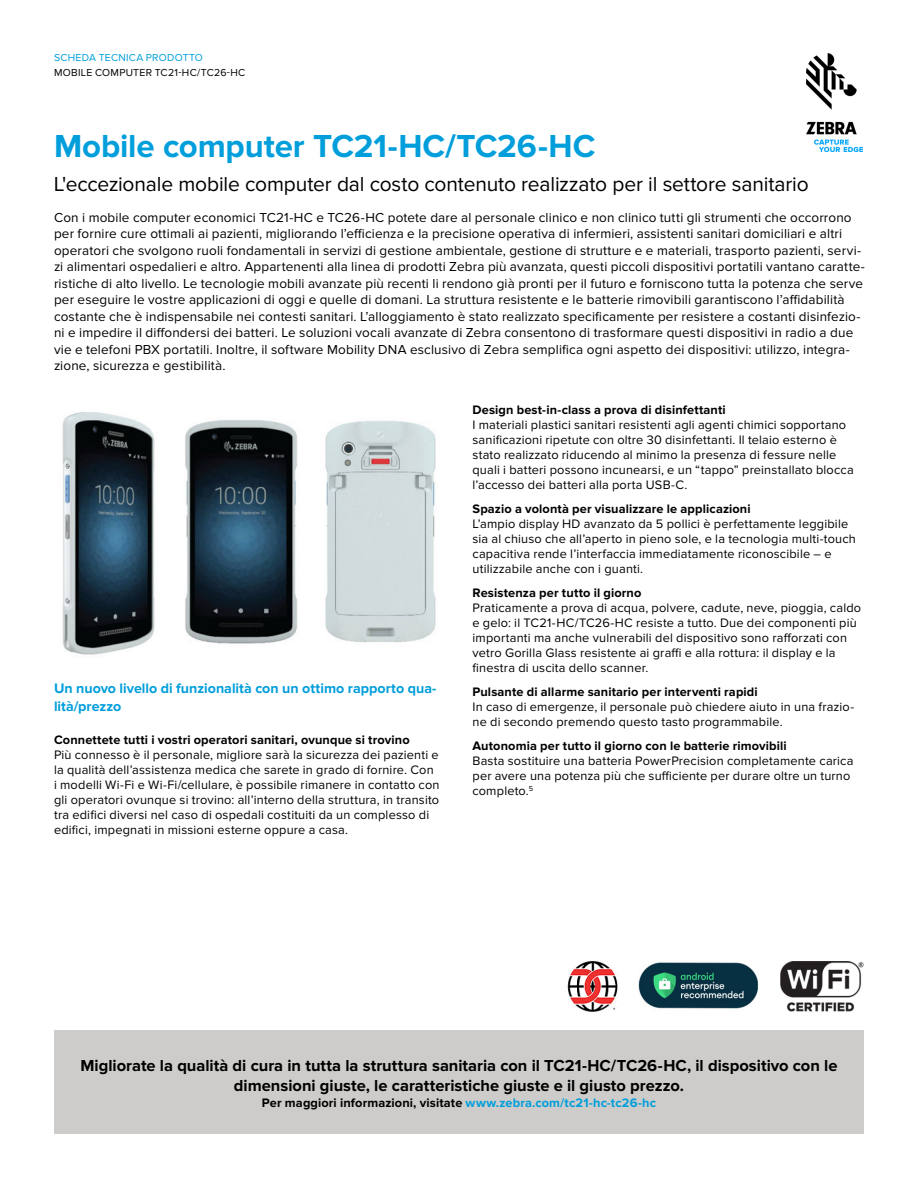
<style>
.page{position:relative;width:918px;height:1188px;background:#fff}
.page>*{position:absolute;margin:0;border:0;box-sizing:border-box;transform-origin:0 0}
.t1{font:700 33px "Proxima Nova";letter-spacing:-.005em;color:#009edb}
.t2{font:21px "Proxima Nova";letter-spacing:-.01em;color:#000}
.t3{font:700 16.5px/20.2px "Proxima Nova";color:#000;text-align:center}
.t4{font:700 14.25px/17.2px "Proxima Nova";color:#009edb}
.t5{font:13.5px/16.5px "Proxima Nova";letter-spacing:.01em;color:#000}
.t6{font:12.75px/15px "Proxima Nova";letter-spacing:.015em;color:#000}
.t7{font:700 12.75px "Proxima Nova";letter-spacing:.01em;color:#000}
.t8{font:10.5px "Proxima Nova";letter-spacing:.025em;color:#000}
.t9{font:10.5px "Proxima Nova";letter-spacing:.025em;color:#009edb}
.s1{color:#009edb}
</style>
<div class="page">
<img style="left:806px;top:54px;width:56px;height:97px">
<div style="left:54px;top:1031px;width:810px;height:103px;background:#cdccca"></div>
<img style="left:567px;top:961px;width:297px;height:51px">
<img style="left:62px;top:412px;width:374px;height:243px">
<p class="t9" style="left:54px;top:52px;width:151px">SCHEDA TECNICA PRODOTTO</p>
<p class="t8" style="left:54px;top:66px;width:193px">MOBILE COMPUTER TC21-HC/TC26-HC</p>
<h1 class="t1" style="left:54px;top:127px;width:543px">Mobile computer TC21-HC/TC26-HC</h1>
<h2 class="t2" style="left:54px;top:172px;width:756px">L'eccezionale mobile computer dal costo contenuto realizzato per il settore sanitario</h2>
<p class="t5" style="left:54px;top:209px;width:812px">Con i mobile computer economici TC21-HC e TC26-HC potete dare al personale clinico e non clinico tutti gli strumenti che occorrono per fornire cure ottimali ai pazienti, migliorando l’efficienza e la precisione operativa di infermieri, assistenti sanitari domiciliari e altri operatori che svolgono ruoli fondamentali in servizi di gestione ambientale, gestione di strutture e e materiali, trasporto pazienti, servi&shy;zi alimentari ospedalieri e altro. Appartenenti alla linea di prodotti Zebra più avanzata, questi piccoli dispositivi portatili vantano caratte&shy;ristiche di alto livello. Le tecnologie mobili avanzate più recenti li rendono già pronti per il futuro e forniscono tutta la potenza che serve per eseguire le vostre applicazioni di oggi e quelle di domani. La struttura resistente e le batterie rimovibili garantiscono l’affidabilità costante che è indispensabile nei contesti sanitari. L’alloggiamento è stato realizzato specificamente per resistere a costanti disinfezio&shy;ni e impedire il diffondersi dei batteri. Le soluzioni vocali avanzate di Zebra consentono di trasformare questi dispositivi in radio a due vie e telefoni PBX portatili. Inoltre, il software Mobility DNA esclusivo di Zebra semplifica ogni aspetto dei dispositivi: utilizzo, integra&shy;zione, sicurezza e gestibilità.</p>
<p class="t4" style="left:54px;top:680px;width:384px">Un nuovo livello di funzionalità con un ottimo rapporto qua&shy;lità/prezzo</p>
<p class="t7" style="left:54px;top:732px;width:357px">Connettete tutti i vostri operatori sanitari, ovunque si trovino</p>
<p class="t6" style="left:54px;top:747px;width:387px">Più connesso è il personale, migliore sarà la sicurezza dei pazienti e la qualità dell’assistenza medica che sarete in grado di fornire. Con i modelli Wi-Fi e Wi-Fi/cellulare, è possibile rimanere in contatto con gli operatori ovunque si trovino: all’interno della struttura, in transito tra edifici diversi nel caso di ospedali costituiti da un complesso di edifici, impegnati in missioni esterne oppure a casa.</p>
<p class="t7" style="left:472px;top:402px;width:255px">Design best-in-class a prova di disinfettanti</p>
<p class="t6" style="left:472px;top:417px;width:383px">I materiali plastici sanitari resistenti agli agenti chimici sopportano sanificazioni ripetute con oltre 30 disinfettanti. Il telaio esterno è stato realizzato riducendo al minimo la presenza di fessure nelle quali i batteri possono incunearsi, e un “tappo” preinstallato blocca l’accesso dei batteri alla porta USB-C.</p>
<p class="t7" style="left:472px;top:501px;width:280px">Spazio a volontà per visualizzare le applicazioni</p>
<p class="t6" style="left:472px;top:516px;width:385px">L’ampio display HD avanzato da 5 pollici è perfettamente leggibile sia al chiuso che all’aperto in pieno sole, e la tecnologia multi-touch capacitiva rende l’interfaccia immediatamente riconoscibile – e utilizzabile anche con i guanti.</p>
<p class="t7" style="left:472px;top:585px;width:170px">Resistenza per tutto il giorno</p>
<p class="t6" style="left:472px;top:600px;width:390px">Praticamente a prova di acqua, polvere, cadute, neve, pioggia, caldo e gelo: il TC21-HC/TC26-HC resiste a tutto. Due dei componenti più importanti ma anche vulnerabili del dispositivo sono rafforzati con vetro Gorilla Glass resistente ai graffi e alla rottura: il display e la finestra di uscita dello scanner.</p>
<p class="t7" style="left:472px;top:684px;width:287px">Pulsante di allarme sanitario per interventi rapidi</p>
<p class="t6" style="left:472px;top:699px;width:383px">In caso di emergenze, il personale può chiedere aiuto in una frazio&shy;ne di secondo premendo questo tasto programmabile.</p>
<p class="t7" style="left:472px;top:738px;width:316px">Autonomia per tutto il giorno con le batterie rimovibili</p>
<p class="t6" style="left:472px;top:753px;width:383px">Basta sostituire una batteria PowerPrecision completamente carica per avere una potenza più che sufficiente per durare oltre un turno completo.<sup>5</sup></p>
<p class="t3" style="left:80px;top:1056px;width:759px">Migliorate la qualità di cura in tutta la struttura sanitaria con il TC21-HC/TC26-HC, il dispositivo con le dimensioni giuste, le caratteristiche giuste e il giusto prezzo.</p>
<p class="t7" style="left:262px;top:1095px;width:396px">Per maggiori informazioni, visitate <span class="s1">www.zebra.com/tc21-hc-tc26-hc</span></p>
</div>
